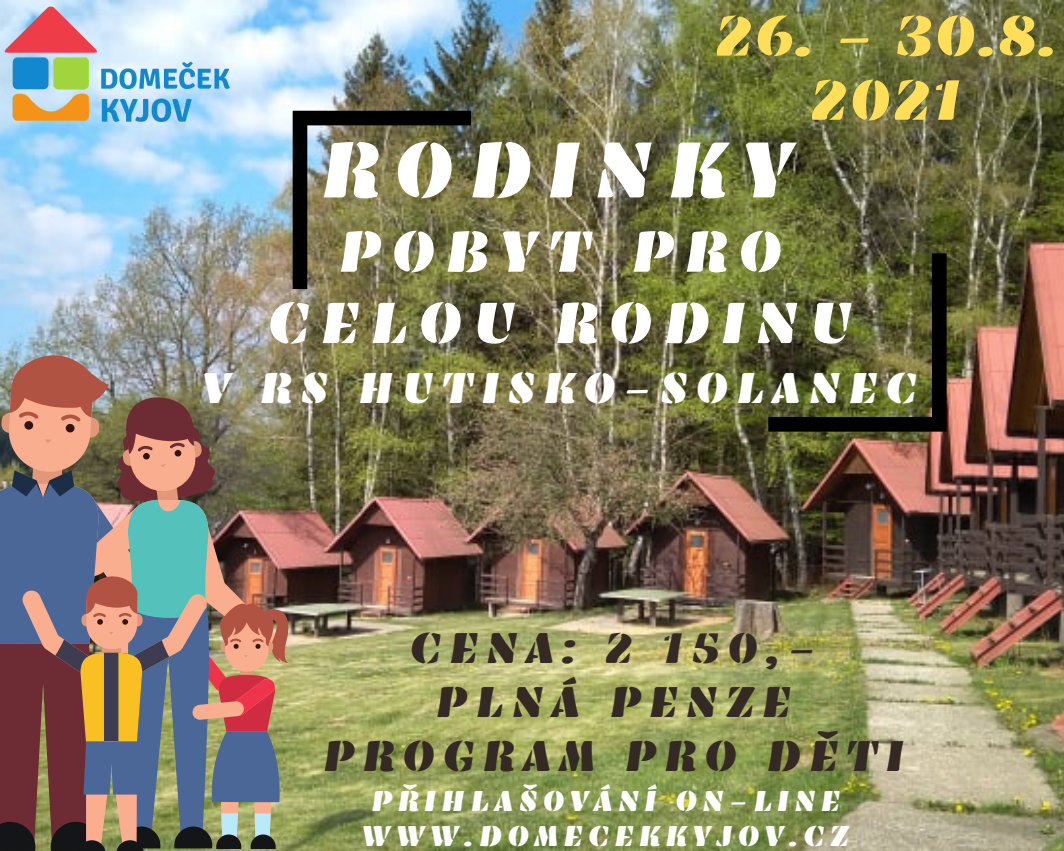
<style>
.page{position:relative;width:1064px;height:851px;background:#fff}
.page>*{position:absolute;margin:0;border:0;box-sizing:border-box;transform-origin:0 0}
.t1{font:82.5px "Emblema One";letter-spacing:.14em;color:#fff}
.t2{font:60.45px/71.2px "Emblema One";letter-spacing:.14em;color:#fff;text-align:center}
.t3{font:60px/64.2px "Emblema One";color:#ffde59;text-align:center}
.t4{font:45px "Emblema One";letter-spacing:.14em;color:#342a23}
.t5{font:45px "Emblema One";letter-spacing:.14em;color:#fff}
.t6{font:30px/35px "Emblema One";letter-spacing:.14em;color:#fff;text-align:center}
</style>
<div class="page">
<img style="left:0;top:0;width:1063px;height:850px">
<img style="left:0;top:342px;width:292px;height:508px">
<img style="left:5px;top:7px;width:224px;height:115px">
<svg style="left:292px;top:111px;width:179px;height:178px;background:#6a6743"></svg>
<svg style="left:768px;top:253px;width:178px;height:178px;background:#4e5127"></svg>
<p class="t3" style="left:714px;top:4px;width:344px">26. - 30.8.<br>2021</p>
<p class="t1" style="left:319px;top:121px;width:476px">RODINKY</p>
<p class="t2" style="left:266px;top:216px;width:588px">POBYT PRO<br>CELOU RODINU</p>
<p class="t5" style="left:201px;top:361px;width:717px">V RS HUTISKO-SOLANEC</p>
<p class="t4" style="left:408px;top:621px;width:409px">CENA: 2 150,-</p>
<p class="t4" style="left:434px;top:675px;width:358px">PLNÁ PENZE</p>
<p class="t4" style="left:321px;top:729px;width:583px">PROGRAM PRO DĚTI</p>
<p class="t6" style="left:361px;top:783px;width:489px">PŘIHLAŠOVÁNÍ ON-LINE<br>WWW.DOMECEKKYJOV.CZ</p>
</div>
